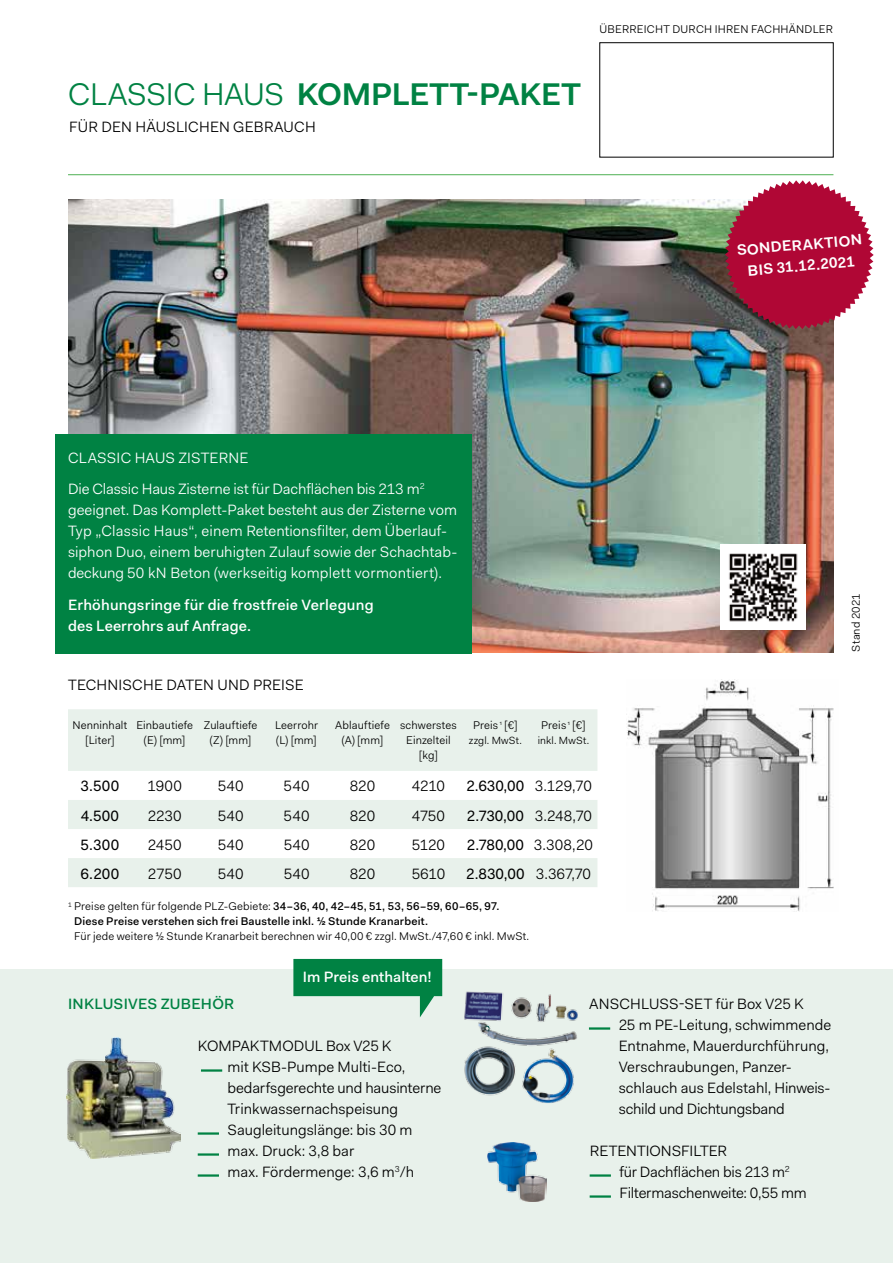
<style>
.page{position:relative;width:893px;height:1263px;background:#fff}
.page>*{position:absolute;margin:0;border:0;box-sizing:border-box;transform-origin:0 0}
.t1{font:600 31.5px "Fakt";letter-spacing:-.01em;color:#008243}
.t2{font:15px/21px "Fakt Blond";letter-spacing:.005em;color:#000}
.t3{font:15px/21px "Fakt Blond";letter-spacing:.005em;color:#fff}
.t4{font:15px "Fakt";letter-spacing:.005em;color:#000}
.t5{font:500 15px/21px "Fakt";letter-spacing:.01em;color:#fff}
.t6{font:600 15px/21px "Fakt";color:#fff;text-align:center}
.t7{font:500 15px "Fakt";letter-spacing:.015em;color:#008243}
.t8{font:11.25px/15px "Fakt Blond";letter-spacing:.01em;color:#000;text-align:center}
.t9{font:500 11.25px/15px "Fakt";letter-spacing:.02em;color:#000}
.t10{font:10.5px "Fakt Blond";letter-spacing:.02em;color:#000}
.s1{font-family:"Fakt Blond";font-weight:400}
.s2{font-family:"Fakt Blond"}
</style>
<div class="page">
<img style="left:68px;top:200px;width:765px;height:453px">
<hr style="left:68px;top:174px;width:765px;height:1px;background:#4eb053">
<svg style="left:68px;top:709px;width:529px;height:178px;fill:#e8f1eb"></svg>
<div style="left:0;top:969px;width:893px;height:294px;background:#e8f1eb"></div>
<hr style="left:590px;top:1174px;width:21px;height:3px;background:#008243">
<hr style="left:590px;top:1195px;width:21px;height:3px;background:#008243">
<div style="left:55px;top:434px;width:417px;height:219px;background:#008243"></div>
<svg style="left:725px;top:180px;width:149px;height:149px"></svg>
<img style="left:488px;top:1142px;width:59px;height:59px">
<img style="left:626px;top:679px;width:208px;height:232px">
<img style="left:720px;top:544px;width:85px;height:85px">
<img style="left:67px;top:1037px;width:114px;height:121px">
<hr style="left:201px;top:1069px;width:21px;height:3px;background:#008243">
<hr style="left:198px;top:1132px;width:21px;height:3px;background:#008243">
<hr style="left:198px;top:1153px;width:21px;height:3px;background:#008243">
<hr style="left:198px;top:1174px;width:21px;height:3px;background:#008243">
<img style="left:464px;top:991px;width:114px;height:112px">
<hr style="left:589px;top:1027px;width:21px;height:3px;background:#008243">
<svg style="left:293px;top:959px;width:149px;height:58px"></svg>
<p class="t8" style="left:600px;top:21px;width:8px">ÜBERREICH</p>
<p class="t8" style="left:663px;top:21px;width:26px">T DURCH</p>
<p class="t8" style="left:715px;top:21px;width:8px">IHREN</p>
<p class="t8" style="left:751px;top:21px;width:9px">FACHHÄN</p>
<p class="t8" style="left:804px;top:21px;width:16px">DLER</p>
<h1 class="t1" style="left:68px;top:73px;width:514px"><span class="s1">Classic haus</span> KOMPLETT-PAKET</h1>
<p class="t2" style="left:69px;top:117px;width:77px">für DEN HÄUSLICHEN</p>
<p class="t2" style="left:233px;top:117px;width:23px">GEBRAUCH</p>
<p class="t6" style="left:736px;top:240px;width:127px;rotate:-5deg">SONDERAKTION<br>BIS 31.12.2021</p>
<p class="t3" style="left:68px;top:442px;width:358px;line-height:31.5px">Classic Haus Zisterne<br>Die Classic Haus Zisterne ist für Dachflächen bis 213 m<sup>2</sup></p>
<p class="t3" style="left:68px;top:500px;width:391px">geeignet. Das Komplett-Paket besteht aus der Zisterne vom Typ „Classic H aus“, einem Retentionsfilter, dem Überlauf&shy;siphon Duo, einem beruhigten Zulauf sowie der Schachtab&shy;deckung 50 kN Beton (werkseitig komplett vormontiert).</p>
<p class="t5" style="left:68px;top:594px;width:307px">Erhöhungsringe für die frostfreie Verlegung des Leerrohrs auf Anfrage.</p>
<p class="t2" style="left:68px;top:674px;width:237px">Technische Daten und Preise</p>
<p class="t8" style="left:72px;top:718px;width:56px">Nenninhalt [Liter]</p>
<p class="t8" style="left:136px;top:718px;width:58px">Einbautiefe (E) [mm]</p>
<p class="t8" style="left:204px;top:718px;width:55px">Zulauftiefe (Z) [mm]</p>
<p class="t8" style="left:275px;top:718px;width:45px;text-align:left">Leerrohr (L) [mm]</p>
<p class="t8" style="left:335px;top:718px;width:56px">Ablauftiefe (A) [mm]</p>
<p class="t8" style="left:400px;top:718px;width:58px">schwerstes<br>Einzelteil [kg]</p>
<p class="t8" style="left:473px;top:718px;width:46px">Preis <sup>1</sup> [€]</p>
<p class="t10" style="left:469px;top:733px;width:55px">zzgl. MwSt.</p>
<p class="t8" style="left:541px;top:718px;width:46px">Preis <sup>1</sup> [€]</p>
<p class="t10" style="left:538px;top:733px;width:53px">inkl. MwSt.</p>
<p class="t4" style="left:81px;top:776px;width:40px">3.500</p>
<p class="t2" style="left:148px;top:776px;width:36px">1900</p>
<p class="t2" style="left:218px;top:776px;width:27px">540</p>
<p class="t2" style="left:284px;top:776px;width:27px">540</p>
<p class="t2" style="left:350px;top:776px;width:27px">820</p>
<p class="t2" style="left:412px;top:776px;width:35px">4210</p>
<p class="t4" style="left:466px;top:776px;width:127px">2.630,00 <span class="s2">3.129,70</span></p>
<p class="t4" style="left:81px;top:805px;width:40px">4.500</p>
<p class="t2" style="left:148px;top:805px;width:35px">2230</p>
<p class="t2" style="left:218px;top:805px;width:27px">540</p>
<p class="t2" style="left:284px;top:805px;width:27px">540</p>
<p class="t2" style="left:350px;top:805px;width:27px">820</p>
<p class="t2" style="left:412px;top:805px;width:35px">4750</p>
<p class="t4" style="left:467px;top:805px;width:127px">2.730,00 <span class="s2">3.248,70</span></p>
<p class="t4" style="left:81px;top:834px;width:40px">5.300</p>
<p class="t2" style="left:148px;top:834px;width:35px">2450</p>
<p class="t2" style="left:218px;top:834px;width:27px">540</p>
<p class="t2" style="left:284px;top:834px;width:27px">540</p>
<p class="t2" style="left:350px;top:834px;width:27px">820</p>
<p class="t2" style="left:412px;top:834px;width:35px">5120</p>
<p class="t4" style="left:467px;top:834px;width:128px">2.780,00 <span class="s2">3.308,20</span></p>
<p class="t4" style="left:81px;top:863px;width:40px">6.200</p>
<p class="t2" style="left:148px;top:863px;width:35px">2750</p>
<p class="t2" style="left:218px;top:863px;width:27px">540</p>
<p class="t2" style="left:284px;top:863px;width:27px">540</p>
<p class="t2" style="left:350px;top:863px;width:27px">820</p>
<p class="t2" style="left:412px;top:863px;width:35px">5610</p>
<p class="t4" style="left:466px;top:863px;width:126px">2.830,00 <span class="s2">3.367,70</span></p>
<p class="t9" style="left:74px;top:899px;width:427px;text-indent:-6px"><sup>1</sup> <span class="s1">Preise gelten für folgende PLZ-Gebiete:</span> 34–36, 40, 42–45, 51, 53, 56–59, 60–65, 97.<br>Diese Preise verstehen sich frei Baustelle inkl. ½ Stunde Kranarbeit.</p>
<p class="t8" style="left:74px;top:929px;width:457px">Für jede weitere ½ Stunde Kranarbeit berechnen wir 40,00 € zzgl. MwSt./47,60 € inkl. MwSt.</p>
<p class="t5" style="left:303px;top:966px;width:130px">Im Preis enthalten!</p>
<p class="t8" style="left:848px;top:652px;width:60px;rotate:-90deg">Stand 2021</p>
<p class="t7" style="left:68px;top:993px;width:168px">Inklusives Zubehör</p>
<p class="t2" style="left:198px;top:1035px;width:64px">Kompaktm</p>
<p class="t2" style="left:282px;top:1035px;width:111px">odul Box V25 K</p>
<p class="t2" style="left:227px;top:1056px;width:179px">mit KSB-Pumpe Multi-Eco,</p>
<p class="t2" style="left:227px;top:1077px;width:215px">bedarfsgerechte und hausinterne</p>
<p class="t2" style="left:227px;top:1098px;width:172px">Trinkwassernachspeisung</p>
<p class="t2" style="left:219px;top:1119px;width:195px">Saugleitungslänge: bis 30 m</p>
<p class="t2" style="left:227px;top:1140px;width:128px">max. Druck: 3,8 bar</p>
<p class="t2" style="left:227px;top:1161px;width:188px">max. Fördermenge: 3,6 m<sup>3</sup>/h</p>
<p class="t2" style="left:619px;top:993px;width:214px;text-indent:-30px">Anschluss-Set für Box V25 K<br>25 m PE-Leitung, schwimmende<br>Entnahme, Mauerdurchführung,<br>Verschraubungen, Panzer&shy;schlauch aus Edelstahl, Hinweis&shy;schild und Dichtungsband</p>
<p class="t2" style="left:590px;top:1140px;width:139px">Retentionsfilter</p>
<p class="t2" style="left:619px;top:1161px;width:172px">für Dachflächen bis 213 m<sup>2</sup></p>
<p class="t2" style="left:611px;top:1182px;width:197px">Filtermaschenweite: 0,55 mm</p>
</div>
